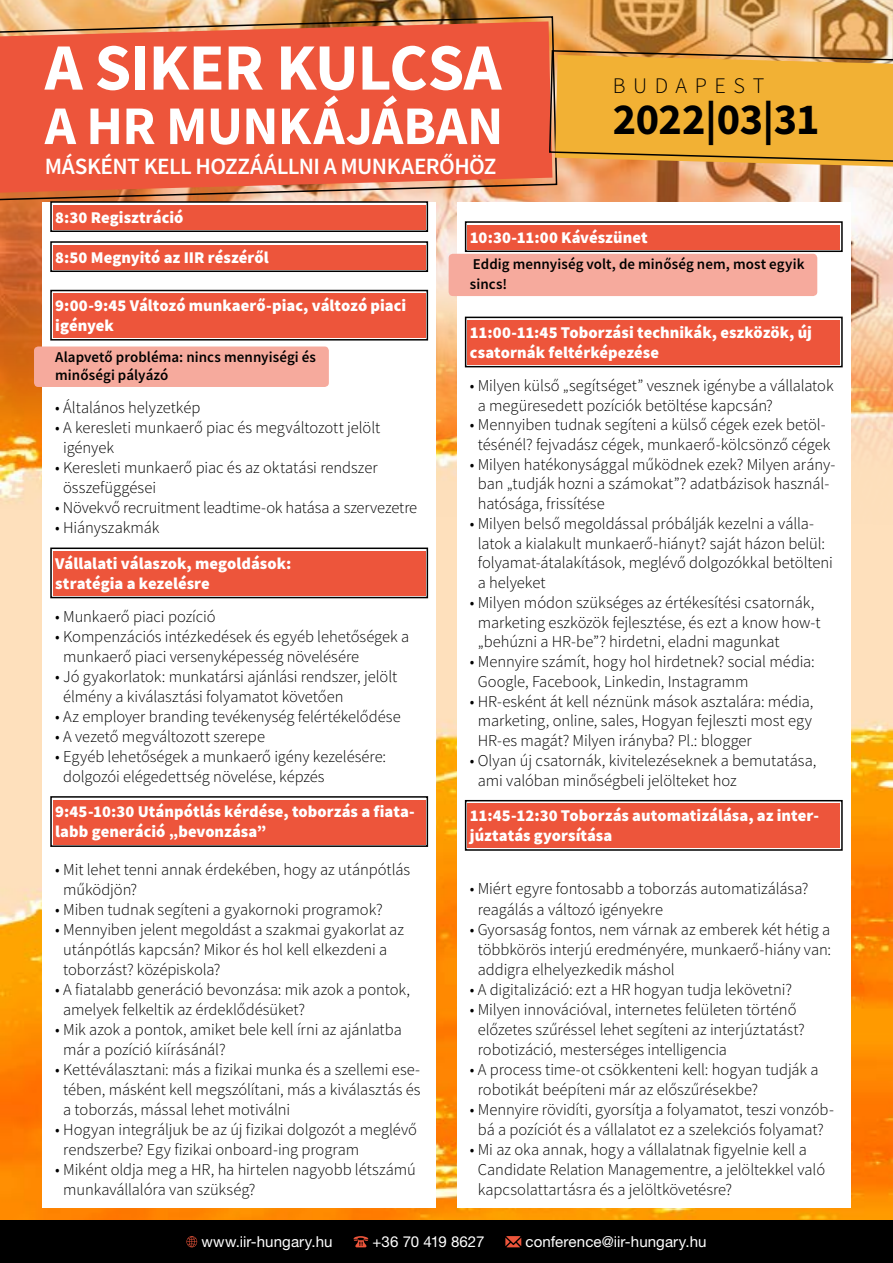
<style>
.page{position:relative;width:893px;height:1263px;background:#fff}
.page>*{position:absolute;margin:0;border:0;box-sizing:border-box;transform-origin:0 0}
.t1{font:700 66.15px "Source Sans Pro";letter-spacing:-.02em;color:#fff}
.t2{font:700 54.45px "Source Sans Pro";letter-spacing:-.005em;color:#fff}
.t3{font:700 44.4px "Source Sans Pro";letter-spacing:-.015em;color:#000}
.t4{font:600 23.4px "Source Sans Pro";letter-spacing:-.025em;color:#fff}
.t5{font:300 22.2px "Source Sans Pro";letter-spacing:.34em;color:#000}
.t6{font:300 16.5px/20px "Source Sans Pro";letter-spacing:-.005em;color:#000}
.t7{font:900 16.5px/20px "Source Sans Pro";color:#fff}
.t8{font:15.15px "Helvetica Neue LT Pro";letter-spacing:.005em;color:#fff}
.t9{font:15.15px "Helvetica Neue LT Pro";letter-spacing:-.02em;color:#fff}
.t10{font:600 15px/18.1px "Source Sans Pro";letter-spacing:.005em;color:#000}
</style>
<div class="page">
<img style="left:0;top:525px;width:893px;height:695px">
<div style="left:0;top:1220px;width:893px;height:43px;background:#000"></div>
<svg style="left:186px;top:1236px;width:11px;height:11px"></svg>
<svg style="left:353px;top:1236px;width:15px;height:11px"></svg>
<svg style="left:505px;top:1236px;width:16px;height:11px"></svg>
<img style="left:0;top:0;width:893px;height:525px">
<div style="left:43px;top:202px;width:393px;height:1006px;background:#fff"></div>
<div style="left:53px;top:205px;width:372px;height:24px;background:#ed553b"></div>
<div style="left:50px;top:201px;width:378px;height:31px;border:2px solid #000"></div>
<div style="left:53px;top:245px;width:372px;height:24px;background:#ed553b"></div>
<div style="left:50px;top:241px;width:378px;height:31px;border:2px solid #000"></div>
<div style="left:53px;top:294px;width:372px;height:44px;background:#ed553b"></div>
<div style="left:50px;top:290px;width:378px;height:51px;border:2px solid #000"></div>
<div style="left:34px;top:346px;width:295px;height:41px;background:#f6aa9d;border-radius:4px"></div>
<div style="left:53px;top:551px;width:372px;height:44px;background:#ed553b"></div>
<div style="left:50px;top:547px;width:378px;height:51px;border:2px solid #000"></div>
<div style="left:53px;top:800px;width:372px;height:44px;background:#ed553b"></div>
<div style="left:50px;top:796px;width:378px;height:51px;border:2px solid #000"></div>
<div style="left:457px;top:202px;width:393px;height:1006px;background:#fff"></div>
<div style="left:468px;top:225px;width:372px;height:24px;background:#ed553b"></div>
<div style="left:465px;top:221px;width:378px;height:31px;border:2px solid #000"></div>
<div style="left:449px;top:254px;width:368px;height:42px;background:#f6aa9d;border-radius:4px"></div>
<div style="left:468px;top:321px;width:372px;height:44px;background:#ed553b"></div>
<div style="left:465px;top:317px;width:378px;height:50px;border:2px solid #000"></div>
<div style="left:468px;top:804px;width:372px;height:44px;background:#ed553b"></div>
<div style="left:465px;top:800px;width:378px;height:51px;border:2px solid #000"></div>
<svg style="left:0;top:15px;width:558px;height:187px;background:#e75f42"></svg>
<svg style="left:548px;top:49px;width:345px;height:118px;background:#e7a738"></svg>
<h1 class="t1" style="left:45px;top:23px;width:458px">A SIKER KULCSA</h1>
<h2 class="t2" style="left:45px;top:89px;width:460px">A HR MUNKÁJÁBAN</h2>
<h3 class="t4" style="left:45px;top:151px;width:453px">MÁSKÉNT KELL HOZZÁÁLLNI A MUNKAERŐHÖZ</h3>
<h3 class="t5" style="left:613px;top:72px;width:153px">BUDAPEST</h3>
<h3 class="t3" style="left:613px;top:89px;width:208px">2022|03|31</h3>
<p class="t7" style="left:55px;top:207px;width:130px">8:30 Regisztráció</p>
<p class="t7" style="left:55px;top:247px;width:215px">8:50 Megnyitó az IIR részéről</p>
<p class="t7" style="left:55px;top:295px;width:352px">9:00-9:45 Változó munkaerő-piac, változó piaci igények</p>
<p class="t10" style="left:55px;top:348px;width:262px">Alapvető probléma: nincs mennyiségi és minőségi pályázó</p>
<p class="t6" style="left:55px;top:398px;width:147px">• Általános helyzetkép</p>
<p class="t6" style="left:63px;top:418px;width:319px;text-indent:-8px">• A keresleti munkaerő piac és megváltozott jelölt igények</p>
<p class="t6" style="left:63px;top:458px;width:316px;text-indent:-8px">• Keresleti munkaerő piac és az oktatási rendszer összefüggései</p>
<p class="t6" style="left:55px;top:498px;width:363px">• Növekvő recruitment leadtime-ok hatása a szervezetre</p>
<p class="t6" style="left:55px;top:518px;width:106px">• Hiányszakmák</p>
<p class="t7" style="left:55px;top:553px;width:238px">Vállalati válaszok, megoldások: stratégia a kezelésre</p>
<p class="t6" style="left:55px;top:606px;width:162px">• Munkaerő piaci pozíció</p>
<p class="t6" style="left:63px;top:626px;width:347px;text-indent:-8px">• Kompenzációs intézkedések és egyéb lehetőségek a munkaerő piaci versenyképesség növelésére</p>
<p class="t6" style="left:63px;top:666px;width:336px;text-indent:-8px">• Jó gyakorlatok: munkatársi ajánlási rendszer, jelölt élmény a kiválasztási folyamatot követően</p>
<p class="t6" style="left:55px;top:706px;width:347px">• Az employer branding tevékenység felértékelődése</p>
<p class="t6" style="left:55px;top:726px;width:211px">• A vezető megváltozott szerepe</p>
<p class="t6" style="left:63px;top:746px;width:325px;text-indent:-8px">• Egyéb lehetőségek a munkaerő igény kezelésére: dolgozói elégedettség növelése, képzés</p>
<p class="t7" style="left:55px;top:802px;width:361px">9:45-10:30 Utánpótlás kérdése, toborzás a fiata&shy;labb generáció „bevonzása”</p>
<p class="t6" style="left:63px;top:859px;width:348px;text-indent:-8px">• Mit lehet tenni annak érdekében, hogy az utánpótlás működjön?</p>
<p class="t6" style="left:55px;top:899px;width:329px">• Miben tudnak segíteni a gyakornoki programok?</p>
<p class="t6" style="left:63px;top:919px;width:342px;text-indent:-8px">• Mennyiben jelent megoldást a szakmai gyakorlat az utánpótlás kapcsán? Mikor és hol kell elkezdeni a toborzást? középiskola?</p>
<p class="t6" style="left:63px;top:979px;width:348px;text-indent:-8px">• A fiatalabb generáció bevonzása: mik azok a pontok, amelyek felkeltik az érdeklődésüket?</p>
<p class="t6" style="left:63px;top:1019px;width:340px;text-indent:-8px">• Mik azok a pontok, amiket bele kell írni az ajánlatba már a pozíció kiírásánál?</p>
<p class="t6" style="left:63px;top:1059px;width:359px;text-align:justify;text-indent:-8px">• Kettéválasztani: más a fizikai munka és a szellemi ese&shy;tében, másként kell megszólítani, más a kiválasztás és a toborzás, mással lehet motiválni</p>
<p class="t6" style="left:63px;top:1119px;width:355px;text-indent:-8px">• Hogyan integráljuk be az új fizikai dolgozót a meglévő rendszerbe? Egy fizikai onboard-ing program</p>
<p class="t6" style="left:63px;top:1159px;width:354px;text-indent:-8px">• Miként oldja meg a HR, ha hirtelen nagyobb létszámú munkavállalóra van szükség?</p>
<p class="t7" style="left:470px;top:227px;width:179px">10:30-11:00 Kávészünet</p>
<p class="t10" style="left:470px;top:254px;width:336px;line-height:20px">Eddig mennyiség volt, de minőség nem, most egyik sincs!</p>
<p class="t7" style="left:470px;top:322px;width:344px">11:00-11:45 Toborzási technikák, eszközök, új csatornák feltérképezése</p>
<p class="t6" style="left:478px;top:375px;width:357px;text-indent:-8px">• Milyen külső „segítséget” vesznek igénybe a vállalatok a megüresedett pozíciók betöltése kapcsán?</p>
<p class="t6" style="left:470px;top:415px;width:362px;text-align:center">• Mennyiben tudnak segíteni a külső cégek ezek betöl&shy;tésénél? fejvadász cégek, munkaerő-kölcsönző cégek</p>
<p class="t6" style="left:478px;top:454px;width:359px;text-indent:-8px">• Milyen hatékonysággal működnek ezek? Milyen arány&shy;ban „tudják hozni a számokat”? adatbázisok használ&shy;hatósága, frissítése</p>
<p class="t6" style="left:478px;top:514px;width:356px;text-indent:-8px">• Milyen belső megoldással próbálják kezelni a válla&shy;latok a kialakult munkaerő-hiányt? saját házon belül: folyamat-átalakítások, meglévő dolgozókkal betölteni a helyeket</p>
<p class="t6" style="left:478px;top:592px;width:344px;text-indent:-8px">• Milyen módon szükséges az értékesítési csatornák, marketing eszközök fejlesztése, és ezt a know how-t „behúzni a HR-be”? hirdetni, eladni magunkat</p>
<p class="t6" style="left:478px;top:652px;width:338px;text-indent:-8px">• Mennyire számít, hogy hol hirdetnek? social média:<br>Google, Facebook, Linkedin, Instagramm</p>
<p class="t6" style="left:478px;top:691px;width:337px;text-align:justify;text-indent:-8px">• HR-esként át kell néznünk mások asztalára: média, marketing, online, sales, Hogyan fejleszti most egy HR-es magát? Milyen irányba? Pl.: blogger</p>
<p class="t6" style="left:478px;top:750px;width:340px;text-indent:-8px">• Olyan új csatornák, kivitelezéseknek a bemutatása, ami valóban minőségbeli jelölteket hoz</p>
<p class="t7" style="left:470px;top:805px;width:351px">11:45-12:30 Toborzás automatizálása, az inter&shy;júztatás gyorsítása</p>
<p class="t6" style="left:478px;top:879px;width:332px;text-indent:-8px">• Miért egyre fontosabb a toborzás automatizálása? reagálás a változó igényekre</p>
<p class="t6" style="left:478px;top:919px;width:355px;text-align:justify;text-indent:-8px">• Gyorsaság fontos, nem várnak az emberek két hétig a többkörös interjú eredményére, munkaerő-hiány van: addigra elhelyezkedik máshol</p>
<p class="t6" style="left:470px;top:979px;width:324px">• A digitalizáció: ezt a HR hogyan tudja lekövetni?</p>
<p class="t6" style="left:478px;top:999px;width:329px;text-indent:-8px">• Milyen innovációval, internetes felületen történő előzetes szűréssel lehet segíteni az interjúztatást? robotizáció, mesterséges intelligencia</p>
<p class="t6" style="left:478px;top:1059px;width:342px;text-indent:-8px">• A process time-ot csökkenteni kell: hogyan tudják a robotikát beépíteni már az előszűrésekbe?</p>
<p class="t6" style="left:470px;top:1099px;width:366px;text-align:center">• Mennyire rövidíti, gyorsítja a folyamatot, teszi vonzób&shy;bá a pozíciót és a vállalatot ez a szelekciós folyamat?</p>
<p class="t6" style="left:478px;top:1139px;width:349px;text-indent:-8px">• Mi az oka annak, hogy a vállalatnak figyelnie kell a<br>Candidate Relation Managementre, a jelöltekkel való kapcsolattartásra és a jelöltkövetésre?</p>
<p class="t8" style="left:201px;top:1233px;width:133px">www.iir-hungary.hu</p>
<p class="t9" style="left:372px;top:1233px;width:113px">+36 70 419 8627</p>
<p class="t8" style="left:525px;top:1233px;width:182px">conference@iir-hungary.hu</p>
</div>
